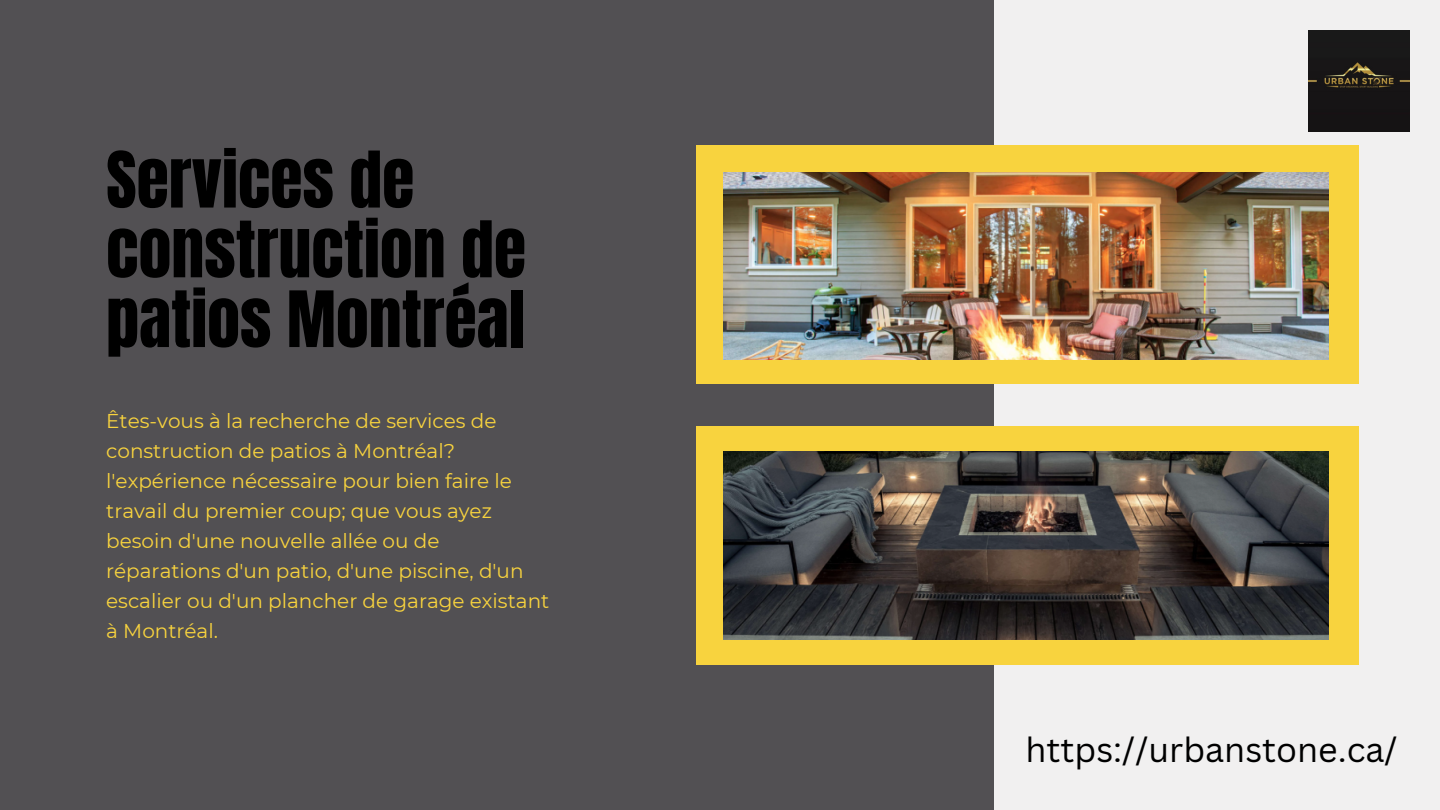
<style>
.page{position:relative;width:1440px;height:810px;background:#f1f0f0}
.page>*{position:absolute;margin:0;border:0;box-sizing:border-box;transform-origin:0 0}
.t1{font:66px/69.8px "Anton";color:#000}
.t2{font:34px "Canva Sans";color:#000}
.t3{font:20px/30px "Montserrat";color:#f8d33e}
</style>
<div class="page">
<div style="left:0;top:0;width:994px;height:810px;background:#525053"></div>
<div style="left:697px;top:146px;width:662px;height:238px;background:#f8d33e"></div>
<div style="left:697px;top:426px;width:662px;height:238px;background:#f8d33e"></div>
<img style="left:723px;top:172px;width:605px;height:188px">
<img style="left:723px;top:452px;width:605px;height:187px">
<img style="left:1309px;top:31px;width:100px;height:100px">
<p class="t1" style="left:106px;top:146px;width:421px">Services de construction de patios Montréal</p>
<p class="t3" style="left:106px;top:406px;width:445px">Êtes-vous à la recherche de services de construction de patios à Montréal? l'expérience nécessaire pour bien faire le travail du premier coup; que vous ayez besoin d'une nouvelle allée ou de réparations d'un patio, d'une piscine, d'un escalier ou d'un plancher de garage existant à Montréal.</p>
<p class="t2" style="left:1026px;top:725px;width:374px">https://urbanstone.ca/</p>
</div>
